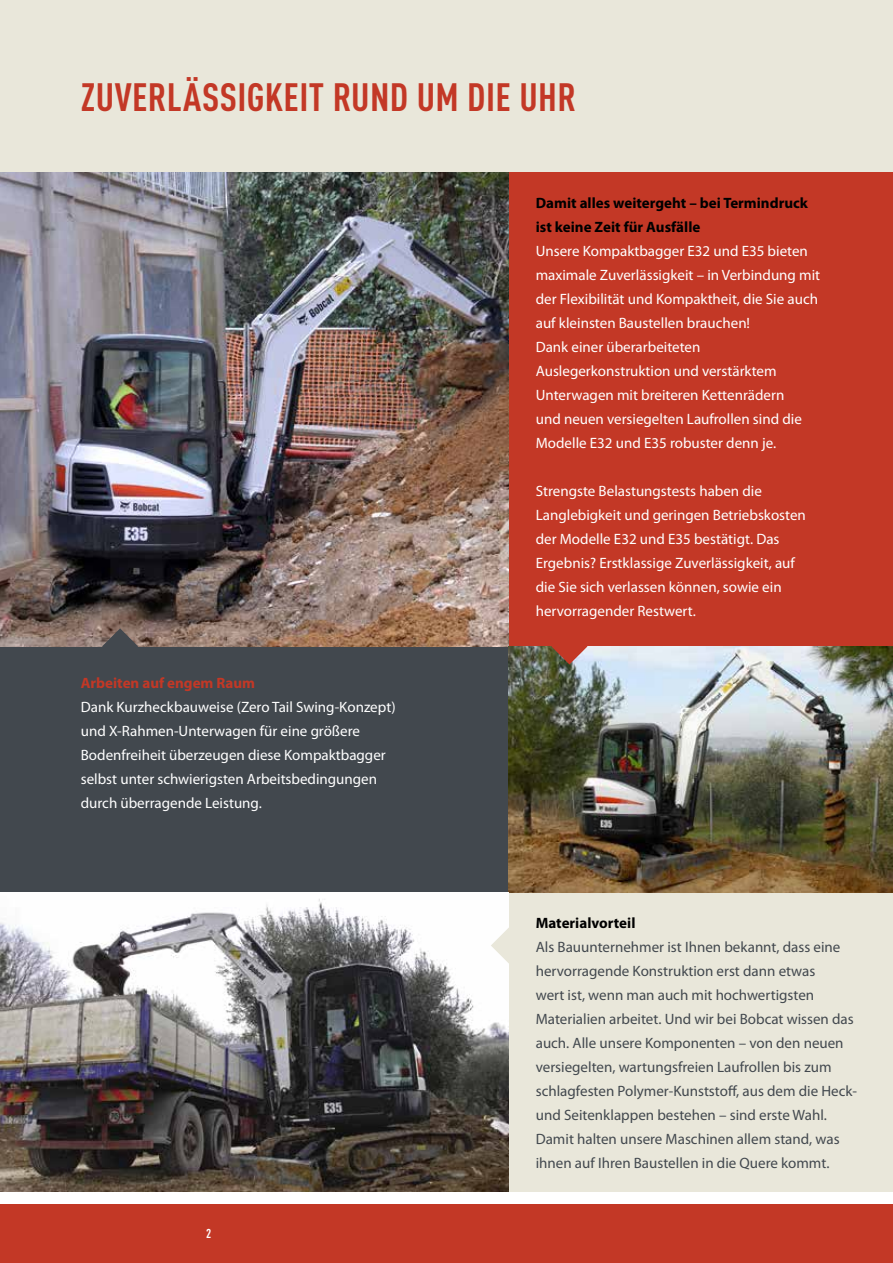
<style>
.page{position:relative;width:893px;height:1263px;background:#fff}
.page>*{position:absolute;margin:0;border:0;box-sizing:border-box;transform-origin:0 0}
.t1{font:700 condensed 39px "DIN Pro";letter-spacing:.01em;color:#c33826}
.t2{font:15px/24px "Myriad Pro";color:#fff}
.t3{font:15px/24px "Myriad Pro";color:#42484e}
.t4{font:700 15px/24px "Myriad Pro";color:#000}
.t5{font:700 15px "Myriad Pro";color:#c33826}
.t6{font:700 condensed 12.75px "DIN Pro";color:#fff}
</style>
<div class="page">
<div style="left:0;top:1204px;width:893px;height:59px;background:#c33826"></div>
<div style="left:0;top:0;width:893px;height:1191px;background:#e9e7da"></div>
<div style="left:509px;top:172px;width:384px;height:567px;background:#c33826"></div>
<div style="left:0;top:581px;width:509px;height:540px;background:#42484e"></div>
<img style="left:0;top:172px;width:509px;height:474px">
<img style="left:509px;top:646px;width:384px;height:246px">
<img style="left:0;top:892px;width:509px;height:299px">
<svg style="left:491px;top:927px;width:18px;height:36px"></svg>
<svg style="left:102px;top:628px;width:36px;height:19px"></svg>
<svg style="left:551px;top:646px;width:36px;height:18px"></svg>
<h1 class="t1" style="left:81px;top:74px;width:496px">ZUVERLÄSSIGKEIT RUND UM DIE UHR</h1>
<p class="t5" style="left:81px;top:675px;width:176px">Arbeiten auf engem Raum</p>
<p class="t2" style="left:81px;top:696px;width:316px">Dank Kurzheckbauweise (Zero Tail Swing-Konzept) und X-Rahmen-Unterwagen für eine größere Bodenfreiheit überzeugen diese Kompaktbagger selbst unter schwierigsten Arbeitsbedingungen durch überragende Leistung.</p>
<p class="t6" style="left:206px;top:1226px;width:7px">2</p>
<p class="t4" style="left:536px;top:191px;width:274px">Damit alles weitergeht – bei Termindruck ist keine Zeit für Ausfälle</p>
<p class="t2" style="left:536px;top:240px;width:286px">Unsere Kompaktbagger E32 und E35 bieten maximale Zuverlässigkeit – in Verbindung mit der Flexibilität und Kompaktheit, die Sie auch auf kleinsten Baustellen brauchen!<br>Dank einer überarbeiteten Auslegerkonstruktion und verstärktem Unterwagen mit breiteren Kettenrädern<br>und neuen versiegelten Laufrollen sind die Modelle E32 und E35 robuster denn je.</p>
<p class="t2" style="left:536px;top:480px;width:272px">Strengste Belastungstests haben die Langlebigkeit und geringen Betriebskosten der Modelle E32 und E35 bestätigt. Das Ergebnis? Erstklassige Zuverlässigkeit, auf die Sie sich verlassen können, sowie ein hervorragender Restwert.</p>
<p class="t4" style="left:536px;top:911px;width:101px">Materialvorteil</p>
<p class="t3" style="left:536px;top:936px;width:323px">Als Bauunternehmer ist Ihnen bekannt, dass eine hervorragende Konstruktion erst dann etwas<br>wert ist, wenn man auch mit hochwertigsten Materialien arbeitet. Und wir bei Bobcat wissen das auch. Alle unsere Komponenten – von den neuen versiegelten, wartungsfreien Laufrollen bis zum schlagfesten Polymer-Kunststoff, aus dem die Heck&shy;und Seitenklappen bestehen – sind erste Wahl.<br>Damit halten unsere Maschinen allem stand, was ihnen auf Ihren Baustellen in die Quere kommt.</p>
</div>
